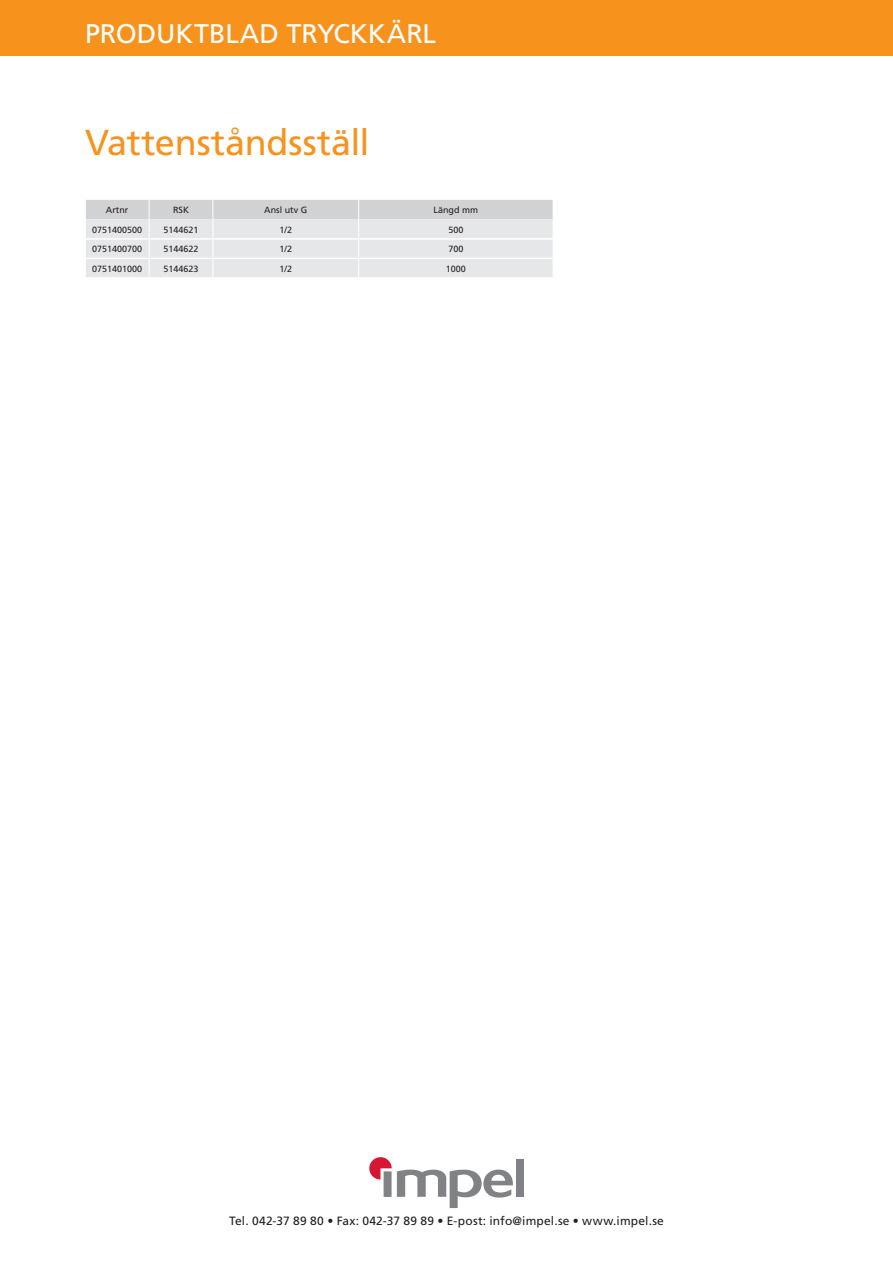
<style>
.page{position:relative;width:893px;height:1263px;background:#fff}
.page>*{position:absolute;margin:0;border:0;box-sizing:border-box;transform-origin:0 0}
.Artikelgrupp{font:36px "Frutiger LT Std";letter-spacing:-.005em;color:#f7931d}
.t1{font:27px "Frutiger";color:#fff}
.t2{font:12px "Frutiger LT Std";letter-spacing:.015em;color:#231f20}
.TabelltextC{font:9px "Frutiger LT Std";color:#231f20}
.Artnr{font:9px "Frutiger LT Std";color:#231f20}
.TabellrubrikC{font:9px "Frutiger LT Std";color:#231f20}
</style>
<div class="page">
<div style="left:0;top:0;width:893px;height:55px;background:#f7931d"></div>
<div style="left:516px;top:1160px;width:8px;height:37px;background:#808285"></div>
<svg style="left:369px;top:1157px;width:144px;height:51px"></svg>
<svg style="left:86px;top:200px;width:467px;height:77px;background:#e1e2e4"></svg>
<hr style="left:359px;top:238px;width:194px;height:2px;background:#fff">
<hr style="left:359px;top:258px;width:194px;height:1px;background:#fff">
<h2 class="t1" style="left:85px;top:18px;width:336px">PRODUKTBLAD TRYCKKÄRL</h2>
<p class="Artikelgrupp" style="left:85px;top:121px;width:286px">Vattenståndsställ</p>
<p class="TabellrubrikC" style="left:106px;top:205px;width:24px">Artnr</p>
<p class="TabellrubrikC" style="left:173px;top:205px;width:18px">RSK</p>
<p class="TabellrubrikC" style="left:264px;top:205px;width:45px">Ansl utv G</p>
<p class="TabellrubrikC" style="left:434px;top:205px;width:46px">Längd mm</p>
<p class="Artnr" style="left:92px;top:224px;width:52px">0751400500</p>
<p class="TabelltextC" style="left:163px;top:224px;width:37px">5144621</p>
<p class="TabelltextC" style="left:280px;top:224px;width:14px">1/2</p>
<p class="TabelltextC" style="left:448px;top:224px;width:17px">500</p>
<p class="Artnr" style="left:92px;top:244px;width:52px">0751400700</p>
<p class="TabelltextC" style="left:163px;top:244px;width:37px">5144622</p>
<p class="TabelltextC" style="left:280px;top:244px;width:14px">1/2</p>
<p class="TabelltextC" style="left:448px;top:244px;width:17px">700</p>
<p class="Artnr" style="left:92px;top:263px;width:52px">0751401000</p>
<p class="TabelltextC" style="left:163px;top:263px;width:37px">5144623</p>
<p class="TabelltextC" style="left:280px;top:263px;width:14px">1/2</p>
<p class="TabelltextC" style="left:446px;top:263px;width:22px">1000</p>
<p class="t2" style="left:229px;top:1214px;width:436px">Tel. 042-37 89 80 • Fax: 042-37 89 89 • E-post: info@impel.se • www.impel.se</p>
</div>
